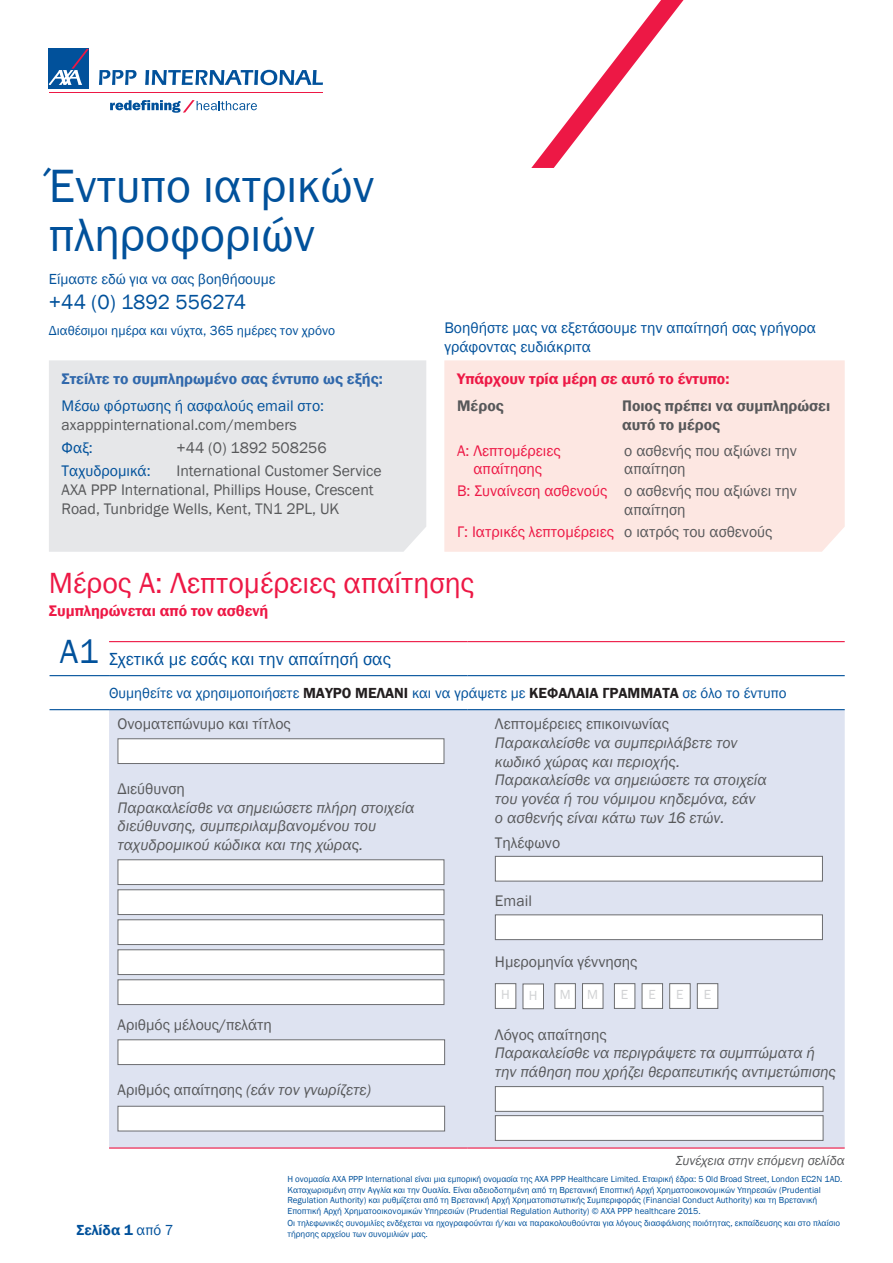
<style>
.page{position:relative;width:893px;height:1263px;background:#fff}
.page>*{position:absolute;margin:0;border:0;box-sizing:border-box;transform-origin:0 0}
.t1{font:48px/49.5px "Franklin Gothic";color:#01519b}
.t2{font:34.5px "Franklin Gothic";color:#01519b}
.t3{font:30px "Franklin Gothic";color:#ed1845}
.t4{font:21px "Franklin Gothic";color:#01519b}
.Section_title{font:18px "Franklin Gothic";color:#01519b}
.Section_title-2{font:italic 15.75px/18.8px "Franklin Gothic";color:#57585a}
.Answers{font:15.75px/18.8px "Franklin Gothic";color:#57585a}
.Answers-2{font:15.75px/18.8px "Franklin Gothic";color:#01519b}
.Answers-3{font:15.75px/18.8px "Franklin Gothic";color:#ed1845;text-align:center}
.Section_title-3{font:600 15.75px "Franklin Gothic";color:#ed1845}
.Section_title-4{font:15.75px "Franklin Gothic";color:#57585a}
.Section_title-5{font:600 15.75px/18.8px "Franklin Gothic";color:#57585a}
.Section_title-6{font:600 15.75px "Franklin Gothic";color:#3068ab}
.t5{font:15px "Franklin Gothic";color:#01519b}
.t6{font:600 15px "Franklin Gothic";color:#01519b}
.t7{font:13.5px "Franklin Gothic";color:#01519b}
.Section_title-7{font:italic 13.5px "Franklin Gothic";color:#57585a}
.t8{font:13.5px "Franklin Gothic";color:#d1d2d4}
.Franklin_7_5pt_Book{font:9px/10.5px "Franklin Gothic";color:#01519b}
.s1{color:#01519b}
.s2{font-weight:600;color:#231f20}
.s3{font-style:normal}
.s4{font-weight:400}
</style>
<div class="page">
<hr style="left:49px;top:92px;width:274px;height:1px;background:#ed1845">
<svg style="left:99px;top:70px;width:38px;height:15px"></svg>
<svg style="left:145px;top:70px;width:178px;height:15px"></svg>
<div style="left:49px;top:49px;width:40px;height:40px;background:#01519b"></div>
<svg style="left:49px;top:49px;width:40px;height:36px"></svg>
<svg style="left:110px;top:100px;width:147px;height:13px"></svg>
<svg style="left:531px;top:0;width:152px;height:168px"></svg>
<div style="left:49px;top:360px;width:377px;height:192px;background:#e6e7e9"></div>
<div style="left:444px;top:360px;width:401px;height:192px;background:#fde7e2"></div>
<div style="left:109px;top:710px;width:736px;height:437px;background:#dee3f1"></div>
<hr style="left:109px;top:1147px;width:358px;height:1px;background:#ed1845">
<hr style="left:467px;top:1147px;width:378px;height:1px;background:#ed1845">
<hr style="left:109px;top:641px;width:358px;height:1px;background:#ed1845">
<hr style="left:467px;top:641px;width:378px;height:1px;background:#ed1845">
<hr style="left:50px;top:675px;width:59px;height:1px;background:#01519b">
<hr style="left:109px;top:675px;width:358px;height:1px;background:#01519b">
<hr style="left:467px;top:675px;width:378px;height:1px;background:#01519b">
<hr style="left:50px;top:709px;width:59px;height:1px;background:#01519b">
<hr style="left:109px;top:709px;width:358px;height:1px;background:#01519b">
<hr style="left:467px;top:709px;width:378px;height:1px;background:#01519b">
<div style="left:118px;top:738px;width:326px;height:26px;background:#fff;border:1px solid #6c6d70"></div>
<div style="left:118px;top:859px;width:326px;height:26px;background:#fff;border:1px solid #6c6d70"></div>
<div style="left:118px;top:889px;width:326px;height:26px;background:#fff;border:1px solid #6c6d70"></div>
<div style="left:118px;top:919px;width:326px;height:26px;background:#fff;border:1px solid #6c6d70"></div>
<div style="left:118px;top:949px;width:326px;height:26px;background:#fff;border:1px solid #6c6d70"></div>
<div style="left:118px;top:979px;width:326px;height:26px;background:#fff;border:1px solid #6c6d70"></div>
<div style="left:118px;top:1039px;width:327px;height:26px;background:#fff;border:1px solid #6c6d70"></div>
<div style="left:118px;top:1106px;width:327px;height:25px;background:#fff;border:1px solid #6c6d70"></div>
<div style="left:495px;top:856px;width:328px;height:25px;background:#fff;border:1px solid #6c6d70"></div>
<div style="left:495px;top:914px;width:328px;height:26px;background:#fff;border:1px solid #6c6d70"></div>
<div style="left:495px;top:984px;width:21px;height:24px;background:#fff"></div>
<div style="left:495px;top:983px;width:21px;height:26px;border:1px solid #6c6d70"></div>
<div style="left:523px;top:984px;width:20px;height:25px;background:#fff"></div>
<div style="left:523px;top:983px;width:21px;height:26px;border:1px solid #6c6d70"></div>
<div style="left:555px;top:984px;width:20px;height:24px;background:#fff"></div>
<div style="left:554px;top:983px;width:22px;height:26px;border:1px solid #6c6d70"></div>
<div style="left:582px;top:984px;width:21px;height:24px;background:#fff"></div>
<div style="left:582px;top:983px;width:21px;height:26px;border:1px solid #6c6d70"></div>
<div style="left:614px;top:984px;width:21px;height:24px;background:#fff"></div>
<div style="left:614px;top:983px;width:21px;height:26px;border:1px solid #6c6d70"></div>
<div style="left:642px;top:984px;width:21px;height:24px;background:#fff"></div>
<div style="left:642px;top:983px;width:21px;height:26px;border:1px solid #6c6d70"></div>
<div style="left:670px;top:984px;width:20px;height:24px;background:#fff"></div>
<div style="left:669px;top:983px;width:22px;height:26px;border:1px solid #6c6d70"></div>
<div style="left:697px;top:984px;width:21px;height:24px;background:#fff"></div>
<div style="left:697px;top:983px;width:21px;height:26px;border:1px solid #6c6d70"></div>
<div style="left:495px;top:1086px;width:328px;height:26px;background:#fff;border:1px solid #6c6d70"></div>
<div style="left:495px;top:1115px;width:328px;height:26px;background:#fff;border:1px solid #6c6d70"></div>
<p class="t1" style="left:49px;top:162px;width:327px">Έντυπο ιατρικών πληροφοριών</p>
<p class="t5" style="left:49px;top:269px;width:228px">Είμαστε εδώ για να σας βοηθήσουμε</p>
<p class="t4" style="left:49px;top:289px;width:199px">+44 (0) 1892 556274</p>
<p class="t7" style="left:49px;top:323px;width:288px">Διαθέσιμοι ημέρα και νύχτα, 365 ημέρες τον χρόνο</p>
<p class="Answers-2" style="left:444px;top:319px;width:373px">Βοηθήστε μας να εξετάσουμε την απαίτησή σας γρήγορα γράφοντας ευδιάκριτα</p>
<p class="Section_title-6" style="left:62px;top:369px;width:323px">Στείλτε το συμπληρωμένο σας έντυπο ως εξής:</p>
<p class="Answers" style="left:62px;top:397px;width:264px"><span class="s1">Μέσω φόρτωσης ή ασφαλούς email στο: </span>axapppinternational.com/members</p>
<p class="Answers-2" style="left:62px;top:439px;width:33px">Φαξ:</p>
<p class="Answers" style="left:176px;top:439px;width:152px">+44 (0) 1892 508256</p>
<p class="Answers-2" style="left:62px;top:462px;width:91px">Ταχυδρομικά:</p>
<p class="Answers" style="left:62px;top:462px;width:322px;text-indent:115px">International Customer Service<br>AXA PPP International, Phillips House, Crescent<br>Road, Tunbridge Wells, Kent, TN1 2PL, UK</p>
<p class="Section_title-3" style="left:457px;top:369px;width:274px">Υπάρχουν τρία μέρη σε αυτό το έντυπο:</p>
<p class="Section_title-5" style="left:457px;top:397px;width:48px">Μέρος</p>
<p class="Section_title-5" style="left:622px;top:397px;width:210px">Ποιος πρέπει να συμπληρώσει αυτό το μέρος</p>
<p class="Answers-3" style="left:457px;top:441px;width:105px">Α: Λεπτομέρειες απαίτησης</p>
<p class="Answers" style="left:624px;top:441px;width:174px">ο ασθενής που αξιώνει την απαίτηση</p>
<p class="Answers-3" style="left:457px;top:482px;width:152px">Β: Συναίνεση ασθενούς</p>
<p class="Answers" style="left:624px;top:482px;width:174px">ο ασθενής που αξιώνει την απαίτηση</p>
<p class="Answers-3" style="left:457px;top:522px;width:158px">Γ: Ιατρικές λεπτομέρειες</p>
<p class="Answers" style="left:624px;top:522px;width:150px">ο ιατρός του ασθενούς</p>
<p class="t3" style="left:49px;top:564px;width:427px">Μέρος Α: Λεπτομέρειες απαίτησης</p>
<p class="Section_title-3" style="left:49px;top:601px;width:221px">Συμπληρώνεται από τον ασθενή</p>
<p class="t2" style="left:60px;top:630px;width:40px">Α1</p>
<p class="Section_title" style="left:109px;top:648px;width:283px">Σχετικά με εσάς και την απαίτησή σας</p>
<p class="t5" style="left:109px;top:684px;width:679px">Θυμηθείτε να χρησιμοποιήσετε <span class="s2">ΜΑΥΡΟ ΜΕΛΑΝΙ</span> και να γράψετε με <span class="s2">ΚΕΦΑΛΑΙΑ ΓΡΑΜΜΑΤΑ</span> σε όλο το έντυπο</p>
<p class="Answers" style="left:118px;top:715px;width:175px">Ονοματεπώνυμο και τίτλος</p>
<p class="Section_title-4" style="left:495px;top:714px;width:175px">Λεπτομέρειες επικοινωνίας</p>
<p class="Section_title-2" style="left:495px;top:734px;width:244px">Παρακαλείσθε να συμπεριλάβετε τον κωδικό χώρας και περιοχής.</p>
<p class="Section_title-2" style="left:495px;top:771px;width:273px">Παρακαλείσθε να σημειώσετε τα στοιχεία του γονέα ή του νόμιμου κηδεμόνα, εάν ο ασθενής είναι κάτω των 16 ετών.</p>
<p class="Section_title-4" style="left:495px;top:833px;width:67px">Τηλέφωνο</p>
<p class="Section_title-2" style="left:118px;top:780px;width:298px"><span class="s3">Διεύθυνση<br></span>Παρακαλείσθε να σημειώσετε πλήρη στοιχεία διεύθυνσης, συμπεριλαμβανομένου του ταχυδρομικού κώδικα και της χώρας.</p>
<p class="Answers" style="left:118px;top:1016px;width:156px">Αριθμός μέλους/πελάτη</p>
<p class="Section_title-2" style="left:118px;top:1081px;width:255px"><span class="s3">Αριθμός απαίτησης</span> (εάν τον γνωρίζετε)</p>
<p class="Section_title-4" style="left:495px;top:891px;width:39px">Email</p>
<p class="Section_title-4" style="left:495px;top:952px;width:144px">Ημερομηνία γέννησης</p>
<p class="t8" style="left:501px;top:986px;width:10px">Η</p>
<p class="t8" style="left:529px;top:987px;width:10px">Η</p>
<p class="t8" style="left:560px;top:986px;width:12px">Μ</p>
<p class="t8" style="left:587px;top:986px;width:12px">Μ</p>
<p class="t8" style="left:621px;top:986px;width:9px">Ε</p>
<p class="t8" style="left:649px;top:986px;width:9px">Ε</p>
<p class="t8" style="left:676px;top:986px;width:9px">Ε</p>
<p class="t8" style="left:704px;top:986px;width:9px">Ε</p>
<p class="Answers" style="left:495px;top:1025px;width:113px">Λόγος απαίτησης</p>
<p class="Section_title-2" style="left:495px;top:1044px;width:343px">Παρακαλείσθε να περιγράψετε τα συμπτώματα ή την πάθηση που χρήζει θεραπευτικής αντιμετώπισης</p>
<p class="t6" style="left:77px;top:1220px;width:99px">Σελίδα 1 <span class="s4">από 7</span></p>
<p class="Section_title-7" style="left:676px;top:1152px;width:171px">Συνέχεια στην επόμενη σελίδα</p>
<p class="Franklin_7_5pt_Book" style="left:287px;top:1174px;width:556px">Η ονομασία AXA PPP International είναι μια εμπορική ονομασία της AXA PPP Healthcare Limited. Εταιρική έδρα: 5 Old Broad Street, London EC2N 1AD.<br>Καταχωρισμένη στην Αγγλία και την Ουαλία. Είναι αδειοδοτημένη από τη Βρετανική Εποπτική Αρχή Χρηματοοικονομικών Υπηρεσιών (Prudential Regulation Authority) και ρυθμίζεται από τη Βρετανική Αρχή Χρηματοπιστωτικής Συμπεριφοράς (Financial Conduct Authority) και τη Βρετανική Εποπτική Αρχή Χρηματοοικονομικών Υπηρεσιών (Prudential Regulation Authority) © AXA PPP healthcare 2015.</p>
<p class="Franklin_7_5pt_Book" style="left:287px;top:1218px;width:554px">Οι τηλεφωνικές συνομιλίες ενδέχεται να ηχογραφούνται ή/και να παρακολουθούνται για λόγους διασφάλισης ποιότητας, εκπαίδευσης και στο πλαίσιο τήρησης αρχείου των συνομιλιών μας.</p>
</div>
